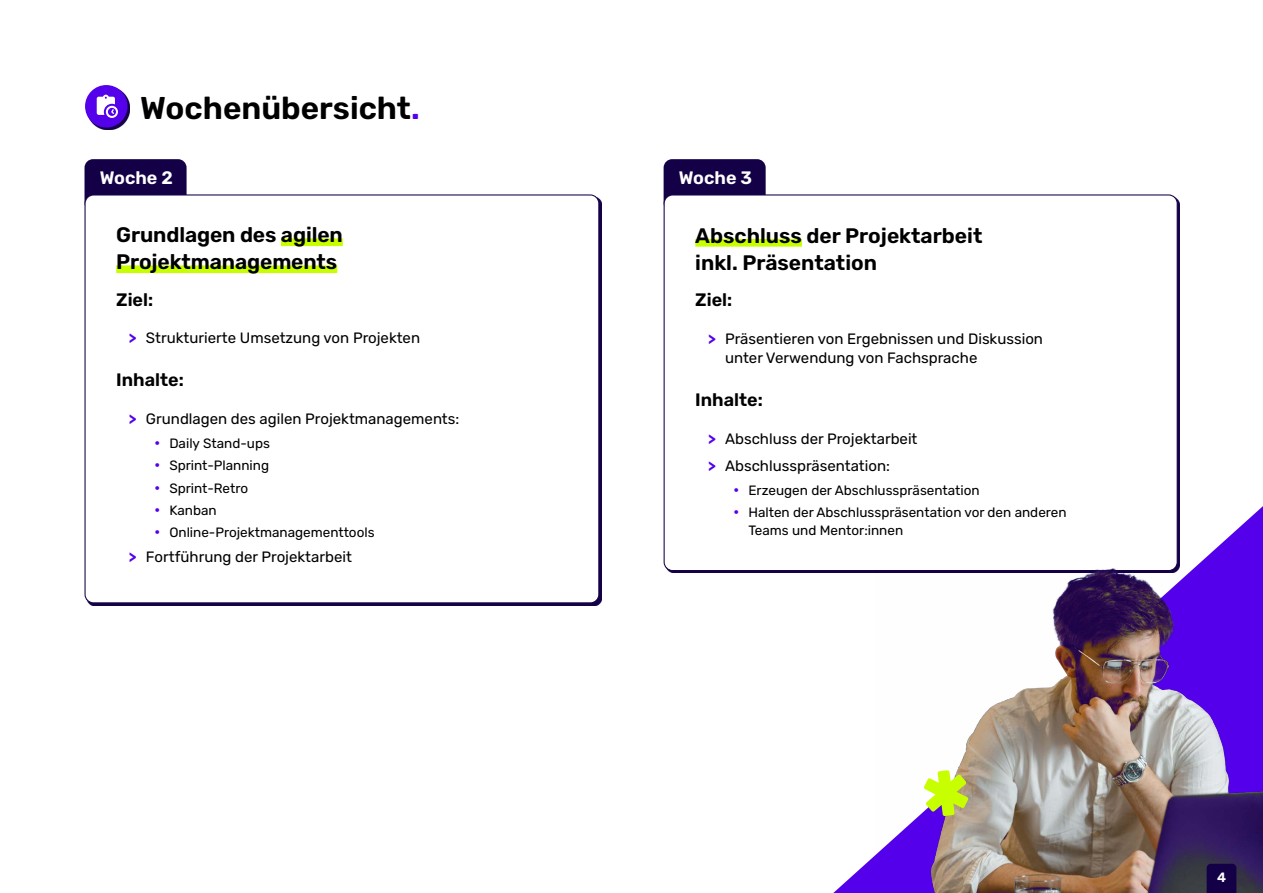
<style>
.page{position:relative;width:1263px;height:893px;background:#fff}
.page>*{position:absolute;margin:0;border:0;box-sizing:border-box;transform-origin:0 0}
.t1{font:600 31.5px "Rubik";color:#000}
.t2{font:600 21px/27px "Rubik";letter-spacing:-.005em;color:#000}
.t3{font:600 18px "Rubik";color:#000}
.t4{font:600 18px "Rubik";color:#fff}
.t5{font:15px/19.5px "Rubik";color:#000}
.t6{font:13.5px/18px "Rubik";color:#000}
.t7{font:600 13.5px "Rubik";color:#fff}
.s1{color:#5500eb}
.s2{font-weight:700;color:#5500eb}
.s3{font-weight:700;font-size:15px;color:#5500eb}
</style>
<div class="page">
<svg style="left:87px;top:87px;width:43px;height:43px"></svg>
<div style="left:85px;top:85px;width:43px;height:43px;background:#5500eb;border-radius:50%"></div>
<div style="left:664px;top:159px;width:102px;height:53px;background:#140046;border-radius:9px"></div>
<div style="left:85px;top:159px;width:102px;height:53px;background:#140046;border-radius:9px"></div>
<div style="left:85px;top:195px;width:514px;height:408px;background:#fff;border-radius:9px"></div>
<div style="left:664px;top:195px;width:513px;height:376px;background:#fff;border-radius:9px"></div>
<div style="left:281px;top:238px;width:62px;height:8px;background:#c8ff00"></div>
<div style="left:116px;top:265px;width:221px;height:8px;background:#c8ff00"></div>
<div style="left:695px;top:239px;width:107px;height:8px;background:#c8ff00"></div>
<svg style="left:97px;top:95px;width:21px;height:23px"></svg>
<svg style="left:833px;top:506px;width:430px;height:387px"></svg>
<img style="left:876px;top:569px;width:387px;height:324px">
<svg style="left:924px;top:770px;width:44px;height:46px;background:#c5dd4e"></svg>
<svg style="left:1206px;top:864px;width:30px;height:29px"></svg>
<h1 class="t1" style="left:140px;top:90px;width:281px">Wochenübersicht<span class="s1">.</span></h1>
<p class="t4" style="left:100px;top:167px;width:75px">Woche 2</p>
<p class="t4" style="left:679px;top:167px;width:75px">Woche 3</p>
<h2 class="t2" style="left:116px;top:222px;width:228px">Grundlagen des agilen<br>Projektmanagements</h2>
<p class="t3" style="left:116px;top:289px;width:38px">Ziel:</p>
<p class="t5" style="left:129px;top:329px;width:293px"><span class="s2">&gt;</span> Strukturierte Umsetzung von Projekten</p>
<p class="t3" style="left:116px;top:370px;width:69px">Inhalte:</p>
<p class="t5" style="left:129px;top:409px;width:332px"><span class="s2">&gt;</span> Grundlagen des agilen Projektmanagements:</p>
<p class="t6" style="left:154px;top:435px;width:117px"><span class="s3">•</span> Daily Stand-ups</p>
<p class="t6" style="left:154px;top:457px;width:116px"><span class="s3">•</span> Sprint-Planning</p>
<p class="t6" style="left:154px;top:479px;width:95px"><span class="s3">•</span> Sprint-Retro</p>
<p class="t6" style="left:154px;top:501px;width:64px"><span class="s3">•</span> Kanban</p>
<p class="t6" style="left:154px;top:524px;width:222px"><span class="s3">•</span> Online-Projektmanagementtools</p>
<p class="t5" style="left:129px;top:547px;width:224px"><span class="s2">&gt;</span> Fortführung der Projektarbeit</p>
<h2 class="t2" style="left:695px;top:223px;width:289px">Abschluss der Projektarbeit inkl. Präsentation</h2>
<p class="t3" style="left:695px;top:290px;width:38px">Ziel:</p>
<p class="t5" style="left:725px;top:329px;width:319px;text-indent:-17px"><span class="s2">&gt;</span> Präsentieren von Ergebnissen und Diskussion unter Verwendung von Fachsprache</p>
<p class="t3" style="left:695px;top:390px;width:69px">Inhalte:</p>
<p class="t5" style="left:708px;top:426px;width:211px;line-height:26.7px"><span class="s2">&gt;</span> Abschluss der Projektarbeit <span class="s2">&gt;</span> Abschlusspräsentation:</p>
<p class="t6" style="left:733px;top:482px;width:248px"><span class="s3">•</span> Erzeugen der Abschlusspräsentation</p>
<p class="t6" style="left:748px;top:504px;width:320px;text-indent:-15px"><span class="s3">•</span> Halten der Abschlusspräsentation vor den anderen<br>Teams und Mentor:innen</p>
<p class="t7" style="left:1217px;top:870px;width:11px">4</p>
</div>
